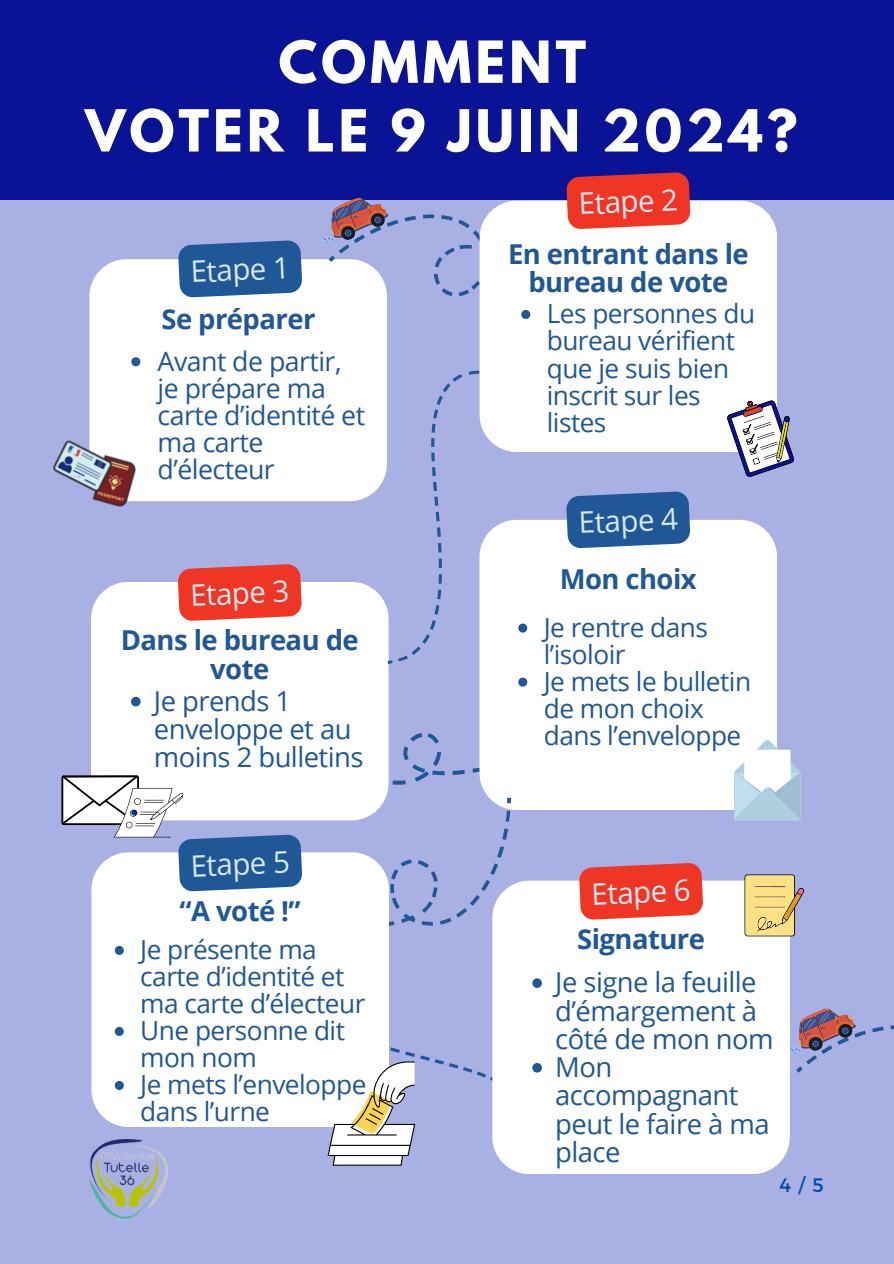
<style>
.page{position:relative;width:894px;height:1264px;background:#fff}
.page>*{position:absolute;margin:0;border:0;box-sizing:border-box;transform-origin:0 0}
.t1{font:700 51.3px/68.7px "League Spartan";letter-spacing:.075em;color:#fff;text-align:center}
.t2{font:29.7px "Open Sans";color:#d6e8f1}
.t3{font:29.55px "Open Sans";color:#d6e8f1}
.t4{font:27.45px/28.2px "Open Sans";letter-spacing:-.02em;color:#1f5797}
.t5{font:700 27.45px/28.2px "Open Sans";letter-spacing:-.02em;color:#1f5797;text-align:center}
.t6{font:26.7px/27px "Open Sans";letter-spacing:-.02em;color:#1f5797}
.t7{font:26.25px/27px "Open Sans";letter-spacing:-.02em;color:#1f5797}
.t8{font:19.5px "Montserrat";color:#004aad}
</style>
<div class="page">
<div style="left:0;top:0;width:893px;height:1263px;background:#a9b1e4"></div>
<div style="left:91px;top:582px;width:297px;height:238px;background:#fff;border-radius:37px"></div>
<div style="left:479px;top:520px;width:297px;height:290px;background:#fff;border-radius:37px"></div>
<div style="left:0;top:0;width:893px;height:200px;background:#0a1295"></div>
<div style="left:89px;top:259px;width:298px;height:242px;background:#fff;border-radius:37px"></div>
<svg style="left:178px;top:240px;width:124px;height:58px;background:#3667a2"></svg>
<svg style="left:178px;top:564px;width:124px;height:57px;background:#eb493c"></svg>
<svg style="left:574px;top:491px;width:116px;height:57px;background:#30639f"></svg>
<svg style="left:319px;top:370px;width:255px;height:294px"></svg>
<div style="left:479px;top:201px;width:298px;height:251px;background:#fff;border-radius:37px"></div>
<svg style="left:131px;top:357px;width:9px;height:9px"></svg>
<div style="left:91px;top:852px;width:298px;height:275px;background:#fff;border-radius:37px"></div>
<div style="left:492px;top:880px;width:297px;height:294px;background:#fff;border-radius:37px"></div>
<svg style="left:789px;top:999px;width:104px;height:73px"></svg>
<img style="left:52px;top:426px;width:100px;height:81px">
<svg style="left:734px;top:739px;width:66px;height:81px"></svg>
<svg style="left:744px;top:874px;width:59px;height:62px;background:#dec585"></svg>
<svg style="left:727px;top:400px;width:66px;height:77px"></svg>
<svg style="left:131px;top:696px;width:9px;height:10px"></svg>
<svg style="left:518px;top:623px;width:9px;height:9px"></svg>
<svg style="left:518px;top:677px;width:9px;height:9px"></svg>
<svg style="left:566px;top:172px;width:124px;height:57px;background:#e13e36"></svg>
<svg style="left:315px;top:197px;width:239px;height:151px"></svg>
<svg style="left:61px;top:728px;width:476px;height:200px"></svg>
<svg style="left:115px;top:945px;width:9px;height:9px"></svg>
<svg style="left:115px;top:1027px;width:9px;height:8px"></svg>
<svg style="left:115px;top:1081px;width:9px;height:8px"></svg>
<svg style="left:578px;top:863px;width:125px;height:57px;background:#ec4a3d"></svg>
<svg style="left:327px;top:961px;width:214px;height:204px"></svg>
<img style="left:89px;top:1139px;width:78px;height:79px">
<p class="t1" style="left:85px;top:34px;width:713px">COMMENT<br>VOTER LE 9 JUIN 2024?</p>
<h1 class="t3" style="left:189px;top:251px;width:101px;rotate:-3deg">Etape 1</h1>
<h3 class="t5" style="left:161px;top:304px;width:155px">Se préparer</h3>
<h2 class="t6" style="left:158px;top:347px;width:209px">Avant de partir, je prépare ma carte d’identité et ma carte d’électeur</h2>
<p class="t2" style="left:189px;top:574px;width:101px;rotate:-3deg">Etape 3</p>
<h3 class="t5" style="left:121px;top:625px;width:239px">Dans le bureau de vote</h3>
<h2 class="t4" style="left:154px;top:686px;width:211px">Je prends 1 enveloppe et au moins 2 bulletins</h2>
<h3 class="t2" style="left:189px;top:845px;width:101px;rotate:-3deg">Etape 5</h3>
<h2 class="t5" style="left:179px;top:896px;width:123px">“A voté !”</h2>
<p class="t7" style="left:140px;top:935px;width:226px">Je présente ma carte d’identité et ma carte d’électeur</p>
<p class="t7" style="left:140px;top:1016px;width:206px">Une personne dit mon nom</p>
<p class="t7" style="left:140px;top:1070px;width:228px">Je mets l’enveloppe dans l’urne</p>
<p class="t2" style="left:577px;top:183px;width:101px;rotate:-3deg">Etape 2</p>
<h2 class="t5" style="left:508px;top:239px;width:242px">En entrant dans le bureau de vote</h2>
<p class="t7" style="left:546px;top:300px;width:210px">Les personnes du bureau vérifient que je suis bien inscrit sur les listes</p>
<h3 class="t2" style="left:577px;top:502px;width:101px;rotate:-3deg">Etape 4</h3>
<p class="t5" style="left:559px;top:564px;width:138px">Mon choix</p>
<p class="t7" style="left:543px;top:613px;width:166px">Je rentre dans l’isoloir</p>
<p class="t7" style="left:543px;top:667px;width:209px">Je mets le bulletin de mon choix dans l’enveloppe</p>
<p class="t2" style="left:590px;top:873px;width:101px;rotate:-3deg">Etape 6</p>
<p class="t5" style="left:577px;top:924px;width:129px">Signature</p>
<p class="t4" style="left:555px;top:967px;width:220px">Je signe la feuille d’émargement à côté de mon nom</p>
<h3 class="t4" style="left:555px;top:1052px;width:216px">Mon accompagnant peut le faire à ma place</h3>
<p class="t8" style="left:779px;top:1172px;width:46px">4/5</p>
</div>
